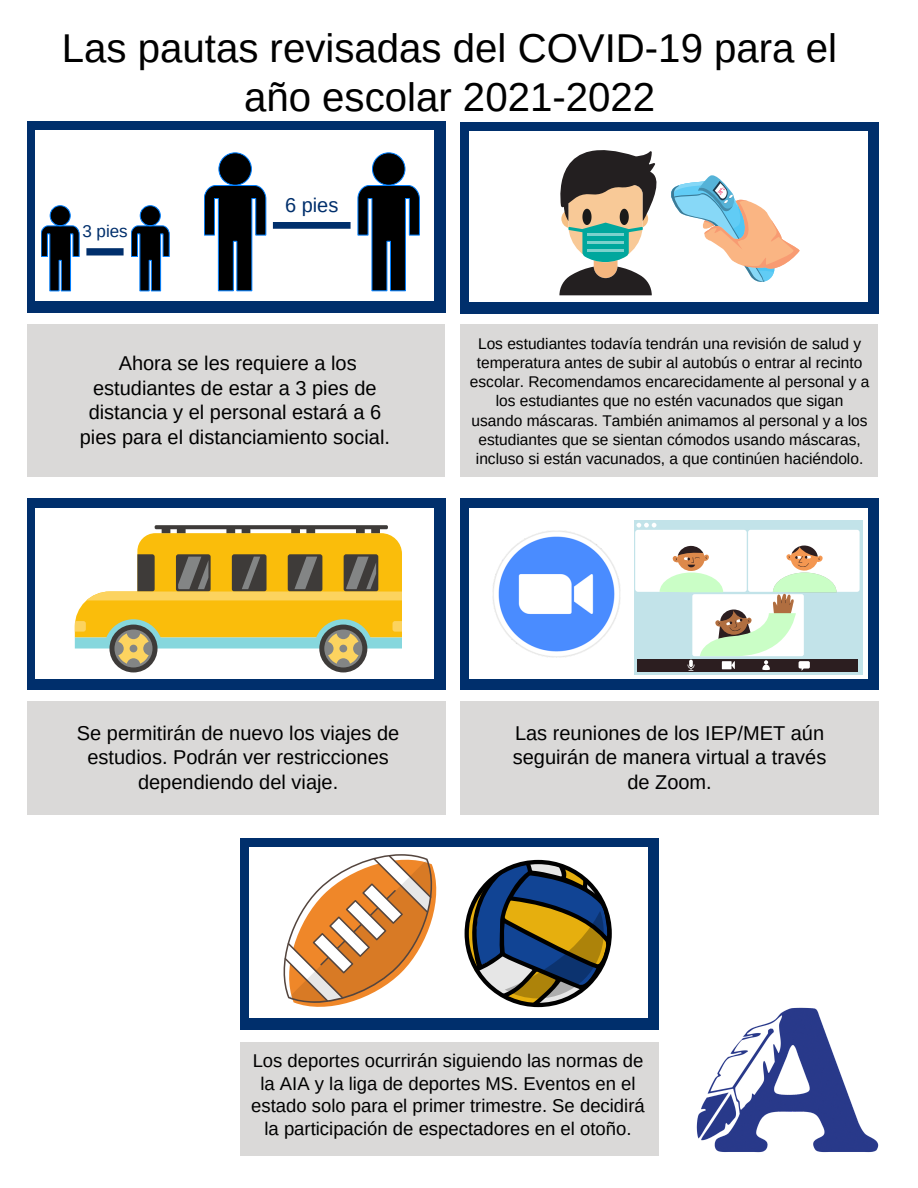
<style>
.page{position:relative;width:918px;height:1188px;background:#fff}
.page>*{position:absolute;margin:0;border:0;box-sizing:border-box;transform-origin:0 0}
.t1{font:40.2px/49.5px "Arimo";color:#000;text-align:center}
.t2{font:19.95px/24.6px "Arimo";color:#000;text-align:center}
.t3{font:19.95px "Arimo";color:#002f6c}
.t4{font:18.45px/22.5px "Arimo";color:#000;text-align:center}
.t5{font:16.95px "Arimo";color:#002f6c}
.t6{font:15.45px/19.2px "Arimo";color:#000;text-align:center}
</style>
<div class="page">
<div style="left:27px;top:701px;width:419px;height:114px;background:#dad9d8"></div>
<div style="left:27px;top:499px;width:419px;height:191px;background:#002f6c"></div>
<div style="left:36px;top:508px;width:398px;height:170px;background:#fff"></div>
<div style="left:460px;top:701px;width:419px;height:114px;background:#dad9d8"></div>
<div style="left:27px;top:325px;width:418px;height:152px;background:#dad9d8"></div>
<div style="left:27px;top:122px;width:419px;height:191px;background:#002f6c"></div>
<div style="left:35px;top:131px;width:399px;height:170px;background:#fff"></div>
<div style="left:461px;top:325px;width:417px;height:152px;background:#dad9d8"></div>
<div style="left:460px;top:122px;width:419px;height:191px;background:#002f6c"></div>
<div style="left:469px;top:131px;width:398px;height:170px;background:#fff"></div>
<svg style="left:41px;top:206px;width:38px;height:85px"></svg>
<svg style="left:204px;top:153px;width:62px;height:138px"></svg>
<svg style="left:131px;top:206px;width:38px;height:85px"></svg>
<svg style="left:358px;top:153px;width:62px;height:138px"></svg>
<div style="left:86px;top:248px;width:38px;height:7px;background:#002f6c"></div>
<div style="left:273px;top:222px;width:78px;height:7px;background:#002f6c"></div>
<svg style="left:75px;top:525px;width:327px;height:147px"></svg>
<div style="left:460px;top:499px;width:419px;height:191px;background:#002f6c"></div>
<div style="left:469px;top:508px;width:398px;height:170px;background:#fff"></div>
<img style="left:493px;top:531px;width:127px;height:127px">
<div style="left:634px;top:520px;width:228px;height:154px;background:#c2e3e9"></div>
<div style="left:637px;top:659px;width:221px;height:13px;background:#2c1e20"></div>
<svg style="left:635px;top:523px;width:225px;height:148px"></svg>
<div style="left:241px;top:838px;width:418px;height:191px;background:#002f6c"></div>
<div style="left:249px;top:847px;width:399px;height:170px;background:#fff"></div>
<svg style="left:465px;top:860px;width:147px;height:147px"></svg>
<svg style="left:284px;top:854px;width:152px;height:153px"></svg>
<div style="left:241px;top:1042px;width:418px;height:114px;background:#dad9d8"></div>
<svg style="left:559px;top:150px;width:241px;height:146px"></svg>
<img style="left:696px;top:1007px;width:183px;height:146px">
<p class="t1" style="left:62px;top:23px;width:777px">Las pautas revisadas del COVID-19 para el año escolar 2021-2022</p>
<p class="t5" style="left:82px;top:222px;width:47px">3 pies</p>
<p class="t3" style="left:285px;top:194px;width:55px">6 pies</p>
<p class="t2" style="left:80px;top:351px;width:312px">Ahora se les requiere a los estudiantes de estar a 3 pies de distancia y el personal estará a 6 pies para el distanciamiento social.</p>
<p class="t6" style="left:470px;top:334px;width:401px">Los estudiantes todavía tendrán una revisión de salud y temperatura antes de subir al autobús o entrar al recinto escolar. Recomendamos encarecidamente al personal y a los estudiantes que no estén vacunados que sigan usando máscaras. También animamos al personal y a los estudiantes que se sientan cómodos usando máscaras, incluso si están vacunados, a que continúen haciéndolo.</p>
<p class="t2" style="left:77px;top:721px;width:324px">Se permitirán de nuevo los viajes de estudios. Podrán ver restricciones dependiendo del viaje.</p>
<p class="t2" style="left:513px;top:721px;width:315px">Las reuniones de los IEP/MET aún seguirán de manera virtual a través de Zoom.</p>
<p class="t4" style="left:251px;top:1050px;width:395px">Los deportes ocurrirán siguiendo las normas de la AIA y la liga de deportes MS. Eventos en el estado solo para el primer trimestre. Se decidirá la participación de espectadores en el otoño.</p>
</div>
